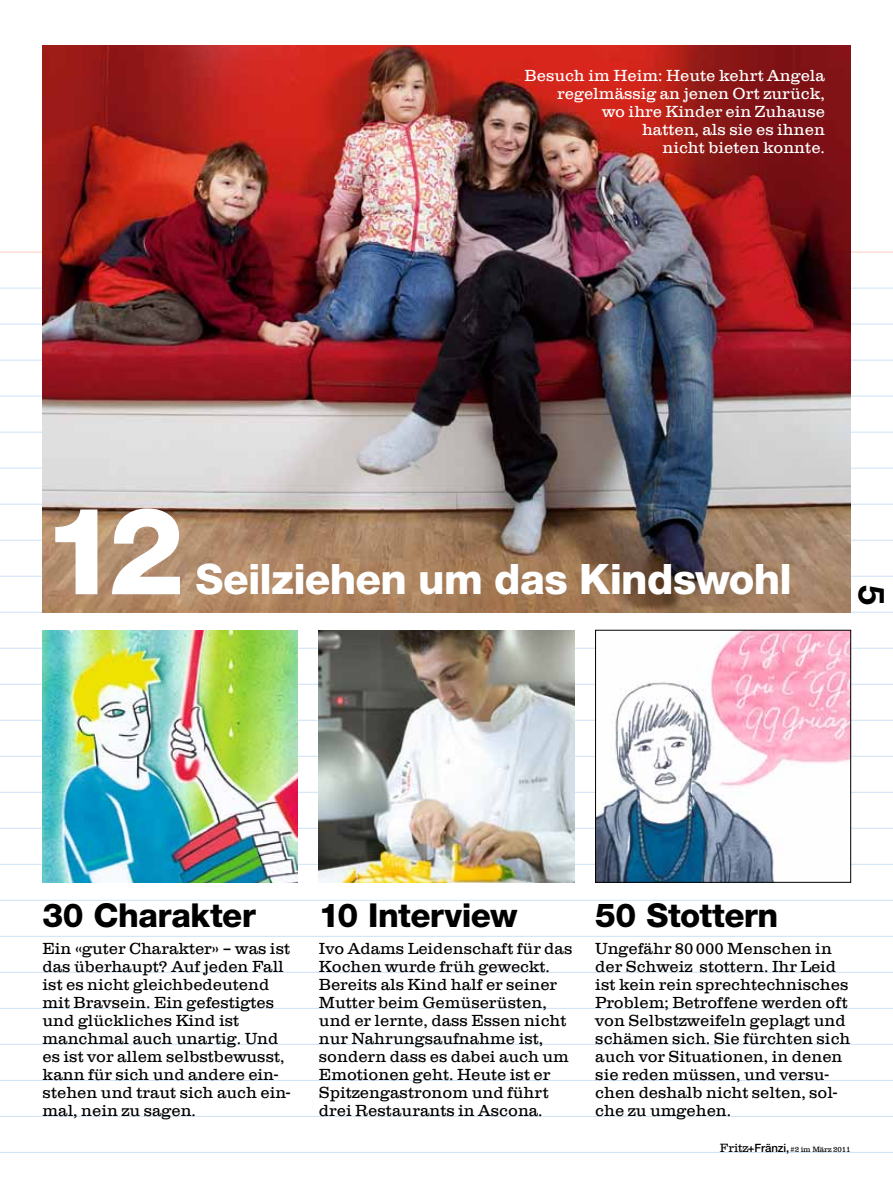
<style>
.page{position:relative;width:893px;height:1191px;background:#fff}
.page>*{position:absolute;margin:0;border:0;box-sizing:border-box;transform-origin:0 0}
.t1{font:800 121.5px "Helvetica Neue LT Pro";color:#fff}
.t2{font:800 42px "Helvetica Neue LT Pro";letter-spacing:-.015em;color:#fff}
.t3{font:700 36px "Helvetica Neue LT Pro";color:#000}
.t4{font:800 33px "Helvetica Neue LT Pro";letter-spacing:-.015em;color:#000}
.t5{font:300 16.5px/18px "Clarendon Com";color:#000}
.t6{font:300 16.5px/18px "Clarendon Com";color:#fff;text-align:right}
.t7{font:300 7.8px "Clarendon Com";letter-spacing:-.025em;color:#000}
.s1{font-size:12.3px}
.s2{font-family:"Helvetica Neue LT Pro";font-weight:500;font-size:11.25px}
.s3{font-family:"Helvetica Neue LT Pro";font-weight:500;font-size:11.4px}
</style>
<div class="page">
<hr style="left:0;top:252px;width:893px;height:1px;background:#ffccc4">
<hr style="left:0;top:288px;width:893px;height:1px;background:#cee2f6">
<hr style="left:0;top:324px;width:893px;height:1px;background:#cee2f6">
<hr style="left:0;top:360px;width:893px;height:1px;background:#cee2f6">
<hr style="left:0;top:396px;width:893px;height:1px;background:#cee2f6">
<hr style="left:0;top:432px;width:893px;height:1px;background:#cee2f6">
<hr style="left:0;top:468px;width:893px;height:1px;background:#cee2f6">
<hr style="left:0;top:504px;width:893px;height:1px;background:#cee2f6">
<hr style="left:0;top:540px;width:893px;height:1px;background:#cee2f6">
<hr style="left:0;top:576px;width:893px;height:1px;background:#cee2f6">
<hr style="left:0;top:612px;width:893px;height:1px;background:#cee2f6">
<hr style="left:0;top:648px;width:893px;height:1px;background:#cee2f6">
<hr style="left:0;top:684px;width:893px;height:1px;background:#cee2f6">
<hr style="left:0;top:720px;width:893px;height:1px;background:#cee2f6">
<hr style="left:0;top:756px;width:893px;height:1px;background:#cee2f6">
<hr style="left:0;top:792px;width:893px;height:1px;background:#cee2f6">
<hr style="left:0;top:828px;width:893px;height:1px;background:#cee2f6">
<hr style="left:0;top:864px;width:893px;height:1px;background:#cee2f6">
<hr style="left:0;top:900px;width:893px;height:1px;background:#cee2f6">
<hr style="left:0;top:936px;width:893px;height:1px;background:#cee2f6">
<hr style="left:0;top:972px;width:893px;height:1px;background:#cee2f6">
<hr style="left:0;top:1008px;width:893px;height:1px;background:#cee2f6">
<hr style="left:0;top:1044px;width:893px;height:1px;background:#cee2f6">
<hr style="left:0;top:1080px;width:893px;height:1px;background:#cee2f6">
<hr style="left:0;top:1116px;width:893px;height:1px;background:#cee2f6">
<hr style="left:0;top:1152px;width:893px;height:1px;background:#cee2f6">
<img style="left:43px;top:45px;width:807px;height:567px">
<img style="left:319px;top:630px;width:255px;height:252px">
<img style="left:43px;top:630px;width:255px;height:252px">
<img style="left:597px;top:632px;width:252px;height:248px">
<div style="left:595px;top:630px;width:256px;height:252px;border:1px solid #000"></div>
<p class="t6" style="left:525px;top:66px;width:302px">Besuch im Heim: Heute kehrt Angela regelmässig an jenen Ort zurück,<br>wo ihre Kinder ein Zuhause<br>hatten, als sie es ihnen<br>nicht bieten konnte.</p>
<p class="t1" style="left:43px;top:479px;width:144px">12</p>
<p class="t2" style="left:196px;top:554px;width:598px">Seilziehen um das Kindswohl</p>
<p class="t3" style="left:894px;top:585px;width:22px;rotate:90deg">5</p>
<p class="t4" style="left:43px;top:896px;width:215px">30 Charakter</p>
<p class="t4" style="left:319px;top:896px;width:200px">10 Interview</p>
<p class="t4" style="left:595px;top:896px;width:184px">50 Stottern</p>
<p class="t5" style="left:43px;top:939px;width:249px">Ein «guter Charakter» – was ist das überhaupt? Auf jeden Fall ist es nicht gleichbedeutend mit Bravsein. Ein gefestigtes und glückliches Kind ist manchmal auch unartig. Und es ist vor allem selbstbewusst, kann für sich und andere ein&shy;stehen und traut sich auch ein&shy;mal, nein zu sagen.</p>
<p class="t5" style="left:319px;top:939px;width:255px">Ivo Adams Leidenschaft für das<br>Kochen wurde früh geweckt.<br>Bereits als Kind half er seiner<br>Mutter beim Gemüserüsten, und er lernte, dass Essen nicht nur Nahrungsaufnahme ist, sondern dass es dabei auch um<br>Emotionen geht. Heute ist er<br>Spitzengastronom und führt drei Restaurants in Ascona.</p>
<p class="t5" style="left:595px;top:939px;width:257px">Ungefähr 80000 Menschen in der Schweiz stottern. Ihr Leid ist kein rein sprechtechnisches<br>Problem; Betroffene werden oft von Selbstzweifeln geplagt und schämen sich. Sie fürchten sich auch vor Situationen, in denen sie reden müssen, und versu&shy;chen deshalb nicht selten, sol&shy;che zu umgehen.</p>
<p class="t7" style="left:720px;top:1145px;width:132px"><span class="s1">Fritz</span> <span class="s2">+</span><span class="s3">Fränzi,</span> #2 im März 2011</p>
</div>
